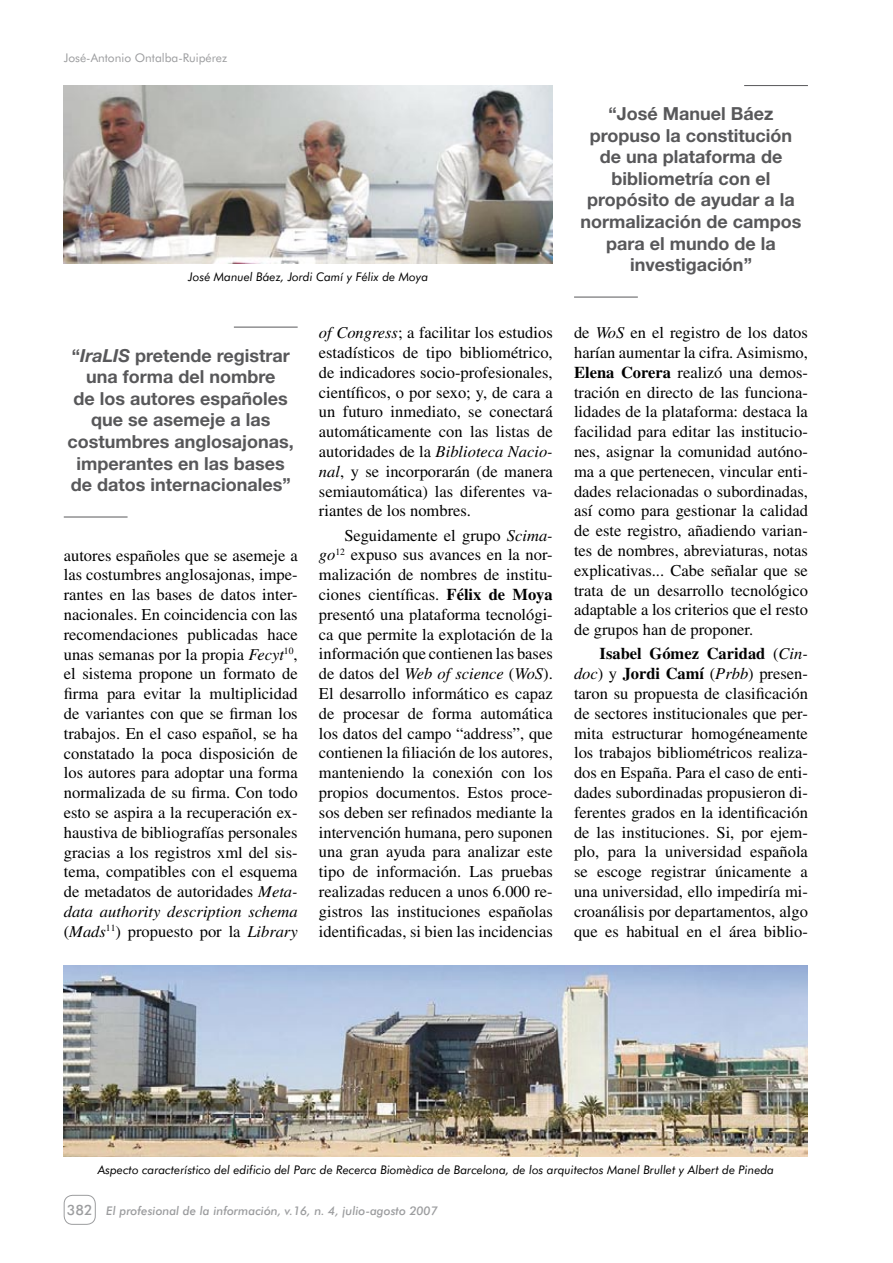
<style>
.page{position:relative;width:893px;height:1263px;background:#fff}
.page>*{position:absolute;margin:0;border:0;box-sizing:border-box;transform-origin:0 0}
.t1{font:700 18px/21.6px "Helvetica Neue";color:#58585a;text-align:center}
.t2{font:16.5px/19.8px "Times";color:#000;text-align:justify}
.t3{font:500 14.25px "Futura BT";color:#9c9d9f}
.t4{font:italic 12px "Futura BT";color:#000}
.t5{font:italic 500 12px "Futura BT";color:#9c9d9f}
.t6{font:12px "Futura BT";color:#9c9d9f}
.s1{font-style:italic}
.s2{font-weight:700}
</style>
<div class="page">
<div style="left:64px;top:1195px;width:32px;height:30px;border:1px solid #9c9d9f;border-radius:9px"></div>
<img style="left:64px;top:85px;width:489px;height:179px">
<hr style="left:234px;top:327px;width:64px;height:1px;background:#58585a">
<hr style="left:64px;top:517px;width:64px;height:1px;background:#58585a">
<hr style="left:744px;top:85px;width:64px;height:1px;background:#58585a">
<hr style="left:574px;top:297px;width:64px;height:1px;background:#58585a">
<img style="left:64px;top:965px;width:744px;height:192px">
<p class="t6" style="left:64px;top:51px;width:165px">José-Antonio Ontalba-Ruipérez</p>
<p class="t4" style="left:188px;top:270px;width:241px">José Manuel Báez, Jordi Camí y Félix de Moya</p>
<p class="t1" style="left:68px;top:344px;width:228px">“<span class="s1">IraLIS</span> pretende registrar una forma del nombre<br>de los autores españoles que se asemeje a las costumbres anglosajonas, imperantes en las bases de datos internacionales”</p>
<p class="t2" style="left:64px;top:545px;width:235px">autores españoles que se asemeje a las costumbres anglosajonas, impe&shy;rantes en las bases de datos inter&shy;nacionales. En coincidencia con las recomendaciones publicadas hace unas semanas por la propia <span class="s1">Fecyt</span><sup>10</sup>, el sistema propone un formato de firma para evitar la multiplicidad de variantes con que se firman los trabajos. En el caso español, se ha constatado la poca disposición de los autores para adoptar una forma normalizada de su firma. Con todo esto se aspira a la recuperación ex&shy;haustiva de bibliografías personales gracias a los registros xml del sis&shy;tema, compatibles con el esquema de metadatos de autoridades <span class="s1">Meta&shy;data authority description schema </span>(<span class="s1">Mads</span><sup>11</sup>) propuesto por la <span class="s1">Library</span></p>
<p class="t2" style="left:319px;top:323px;width:235px"><span class="s1">of Congress</span>; a facilitar los estudios estadísticos de tipo bibliométrico, de indicadores socio-profesionales, científicos, o por sexo; y, de cara a un futuro inmediato, se conectará automáticamente con las listas de autoridades de la <span class="s1">Biblioteca Nacio&shy;nal</span>, y se incorporarán (de manera semiautomática) las diferentes va&shy;riantes de los nombres.</p>
<p class="t2" style="left:319px;top:525px;width:235px;text-indent:26px">Seguidamente el grupo <span class="s1">Scima&shy;go</span><sup>12</sup> expuso sus avances en la nor&shy;malización de nombres de institu&shy;ciones científicas. <span class="s2">Félix de Moya </span>presentó una plataforma tecnológi&shy;ca que permite la explotación de la información que contienen las bases de datos del <span class="s1">Web of science</span> (<span class="s1">WoS</span>).<br>El desarrollo informático es capaz de procesar de forma automática los datos del campo “address”, que contienen la filiación de los autores, manteniendo la conexión con los propios documentos. Estos proce&shy;sos deben ser refinados mediante la intervención humana, pero suponen una gran ayuda para analizar este tipo de información. Las pruebas realizadas reducen a unos 6.000 re&shy;gistros las instituciones españolas identificadas, si bien las incidencias</p>
<p class="t1" style="left:580px;top:102px;width:222px">“José Manuel Báez propuso la constitución de una plataforma de bibliometría con el propósito de ayudar a la normalización de campos para el mundo de la investigación”</p>
<p class="t2" style="left:574px;top:323px;width:235px">de <span class="s1">WoS</span> en el registro de los datos harían aumentar la cifra. Asimismo, <span class="s2">Elena Corera</span> realizó una demos&shy;tración en directo de las funciona&shy;lidades de la plataforma: destaca la facilidad para editar las institucio&shy;nes, asignar la comunidad autóno&shy;ma a que pertenecen, vincular enti&shy;dades relacionadas o subordinadas, así como para gestionar la calidad de este registro, añadiendo varian&shy;tes de nombres, abreviaturas, notas explicativas... Cabe señalar que se trata de un desarrollo tecnológico adaptable a los criterios que el resto de grupos han de proponer.</p>
<p class="t2" style="left:574px;top:644px;width:235px;text-indent:26px"><span class="s2">Isabel Gómez Caridad</span> (<span class="s1">Cin&shy;doc</span>) y <span class="s2">Jordi Camí</span> (<span class="s1">Prbb</span>) presen&shy;taron su propuesta de clasificación de sectores institucionales que per&shy;mita estructurar homogéneamente los trabajos bibliométricos realiza&shy;dos en España. Para el caso de enti&shy;dades subordinadas propusieron di&shy;ferentes grados en la identificación de las instituciones. Si, por ejem&shy;plo, para la universidad española se escoge registrar únicamente a una universidad, ello impediría mi&shy;croanálisis por departamentos, algo que es habitual en el área biblio-</p>
<p class="t4" style="left:98px;top:1163px;width:678px">Aspecto característico del edificio del Parc de Recerca Biomèdica de Barcelona, de los arquitectos Manel Brullet y Albert de Pineda</p>
<p class="t3" style="left:67px;top:1201px;width:27px">382</p>
<p class="t5" style="left:106px;top:1203px;width:333px">El profesional de la información, v.16, n. 4, julio-agosto 2007</p>
</div>
